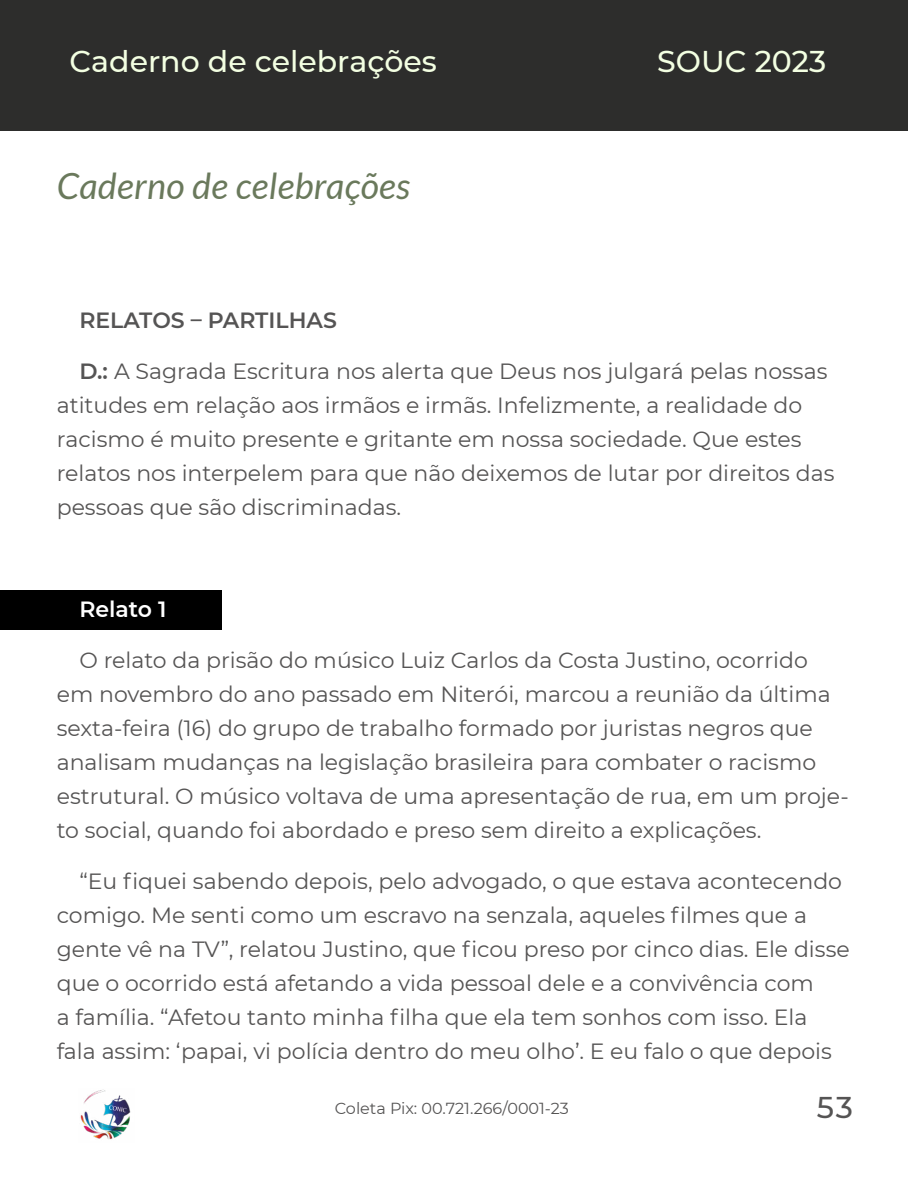
<style>
.page{position:relative;width:908px;height:1191px;background:#fff}
.page>*{position:absolute;margin:0;border:0;box-sizing:border-box;transform-origin:0 0}
.t1{font:italic 36px "Lato";letter-spacing:.01em;color:#6a795c}
.t2{font:500 30px "Montserrat";color:#f3ffe2}
.t3{font:500 30px "Montserrat";color:#555454}
.t4{font:22px/34px "Montserrat";color:#555454}
.t5{font:600 22px "Montserrat";color:#555454}
.t6{font:600 22px "Montserrat";color:#fff}
.t7{font:16px "Montserrat";color:#555454}
.s1{font-weight:600}
</style>
<div class="page">
<div style="left:0;top:0;width:907px;height:130px;background:#2d2d2c"></div>
<img style="left:80px;top:1089px;width:51px;height:51px">
<div style="left:0;top:590px;width:221px;height:39px;background:#000"></div>
<h2 class="t2" style="left:70px;top:40px;width:368px">Caderno de celebrações</h2>
<h2 class="t2" style="left:657px;top:40px;width:170px">SOUC 2023</h2>
<h1 class="t1" style="left:57px;top:166px;width:355px">Caderno de celebrações</h1>
<p class="t5" style="left:79px;top:304px;width:259px">RELATOS – PARTILHAS</p>
<p class="t4" style="left:57px;top:353px;width:779px;text-indent:23px"><span class="s1">D.:</span> A Sagrada Escritura nos alerta que Deus nos julgará pelas nossas atitudes em relação aos irmãos e irmãs. Infelizmente, a realidade do racismo é muito presente e gritante em nossa sociedade. Que estes relatos nos interpelem para que não deixemos de lutar por direitos das pessoas que são discriminadas.</p>
<p class="t6" style="left:79px;top:593px;width:89px">Relato 1</p>
<p class="t4" style="left:57px;top:642px;width:793px;text-indent:23px">O relato da prisão do músico Luiz Carlos da Costa Justino, ocorrido em novembro do ano passado em Niterói, marcou a reunião da última sexta-feira (16) do grupo de trabalho formado por juristas negros que analisam mudanças na legislação brasileira para combater o racismo estrutural. O músico voltava de uma apresentação de rua, em um proje&shy;to social, quando foi abordado e preso sem direito a explicações.</p>
<p class="t4" style="left:57px;top:863px;width:794px;text-indent:23px">“Eu fiquei sabendo depois, pelo advogado, o que estava acontecendo comigo. Me senti como um escravo na senzala, aqueles filmes que a gente vê na TV”, relatou Justino, que ficou preso por cinco dias. Ele disse que o ocorrido está afetando a vida pessoal dele e a convivência com<br>a família. “Afetou tanto minha filha que ela tem sonhos com isso. Ela fala assim: ‘papai, vi polícia dentro do meu olho’. E eu falo o que depois</p>
<p class="t7" style="left:334px;top:1097px;width:235px">Coleta Pix: 00.721.266/0001-23</p>
<h2 class="t3" style="left:816px;top:1086px;width:38px">53</h2>
</div>
